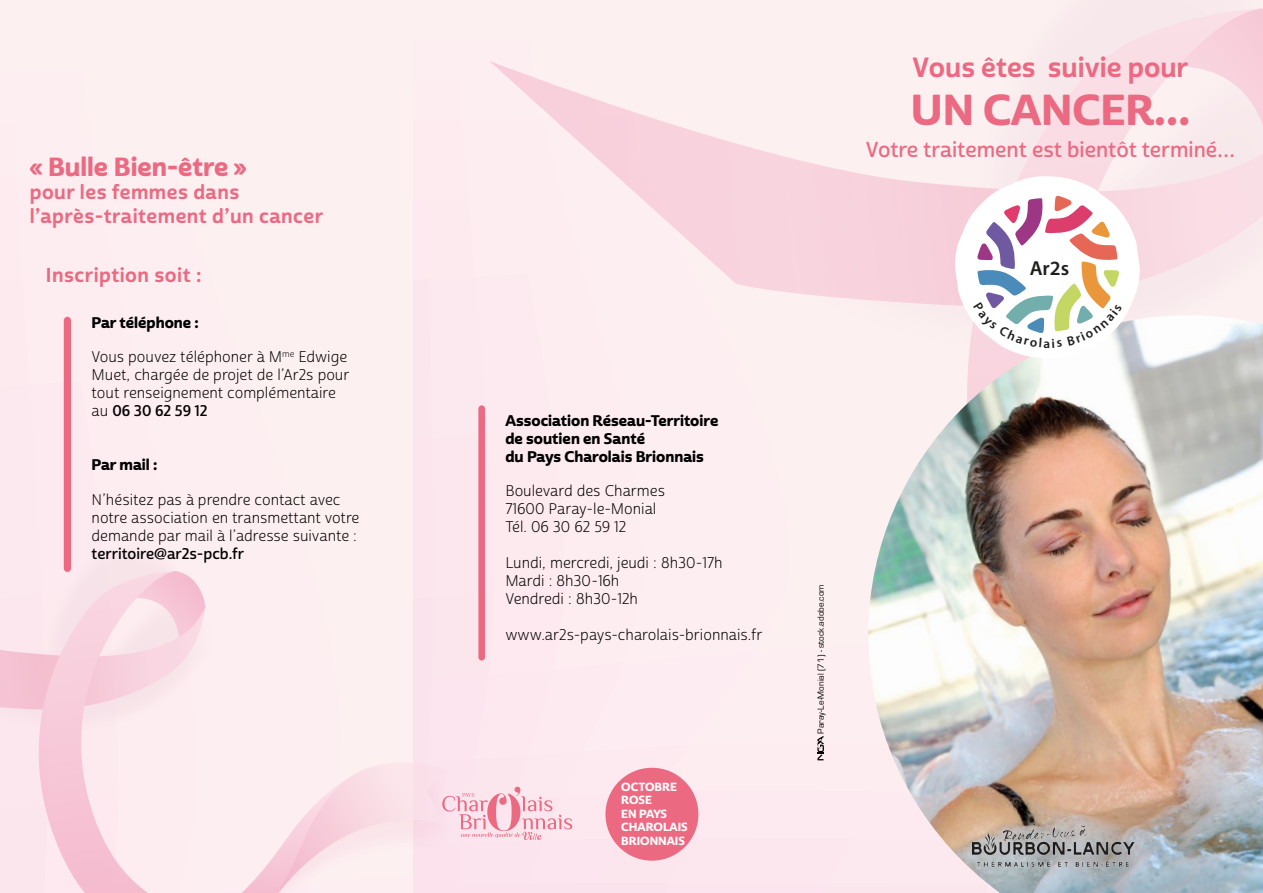
<style>
.page{position:relative;width:1263px;height:893px;background:#fff}
.page>*{position:absolute;margin:0;border:0;box-sizing:border-box;transform-origin:0 0}
.t1{font:42px "Cabrito Sans Nor Ex B";color:#eb6a82}
.t2{font:27px "Cabrito Sans Nor Bol";color:#eb6a82}
.t3{font:25.5px "Cabrito Sans Nor Ex B";color:#eb6a82}
.t4{font:21px "Cabrito Sans Nor Dem";color:#eb6a82}
.t5{font:600 20.25px "Myriad Pro";color:#1e1e1c}
.t6{font:19.5px/23.4px "Cabrito Sans Nor Bol";letter-spacing:.025em;color:#eb6a82}
.t7{font:15px/18px "Cabrito Sans Nor Boo";color:#000}
.t8{font:15px/18px "Cabrito Sans Nor Ex B";color:#000}
.t9{font:15px "Cabrito Sans Nor Dem";color:#000}
.t10{font:11.4px/13.5px "Cabrito Sans Nor Ex B";color:#fff}
.t11{font:9.15px "Eurostile";color:#000}
.s1{font-family:"Cabrito Sans Nor Boo"}
</style>
<div class="page">
<div style="left:412px;top:0;width:851px;height:893px;background:#fdeef1"></div>
<svg style="left:490px;top:61px;width:230px;height:208px"></svg>
<svg style="left:720px;top:139px;width:173px;height:163px"></svg>
<div style="left:893px;top:179px;width:61px;height:126px;background:#f6d0da"></div>
<div style="left:0;top:0;width:412px;height:893px;background:#fdf0f1"></div>
<svg style="left:0;top:541px;width:161px;height:173px"></svg>
<svg style="left:4px;top:571px;width:202px;height:322px"></svg>
<svg style="left:87px;top:762px;width:485px;height:131px"></svg>
<div style="left:605px;top:768px;width:93px;height:93px;background:#eb6a82;border-radius:50%"></div>
<div style="left:64px;top:317px;width:7px;height:255px;background:#eb6a82;border-radius:4px"></div>
<div style="left:478px;top:405px;width:7px;height:255px;background:#eb6a82;border-radius:3px"></div>
<svg style="left:817px;top:736px;width:7px;height:24px"></svg>
<img style="left:868px;top:359px;width:395px;height:534px">
<img style="left:960px;top:822px;width:185px;height:52px">
<svg style="left:954px;top:8px;width:309px;height:351px"></svg>
<h3 class="t3" style="left:30px;top:150px;width:218px">« Bulle Bien-être »</h3>
<h3 class="t6" style="left:30px;top:181px;width:295px">pour les femmes dans l’après-traitement d’un cancer</h3>
<h3 class="t6" style="left:46px;top:263px;width:157px">Inscription soit :</h3>
<p class="t8" style="left:92px;top:314px;width:109px">Par téléphone :</p>
<p class="t7" style="left:92px;top:349px;width:259px">Vous pouvez téléphoner à M<sup>me</sup> Edwige<br>Muet, chargée de projet de l’Ar2s pour tout renseignement complémentaire</p>
<p class="t9" style="left:92px;top:402px;width:117px"><span class="s1">au</span> 06 30 62 59 12</p>
<p class="t8" style="left:92px;top:456px;width:67px">Par mail :</p>
<p class="t7" style="left:92px;top:491px;width:269px">N’hésitez pas à prendre contact avec notre association en transmettant votre demande par mail à l’adresse suivante :</p>
<p class="t9" style="left:92px;top:544px;width:154px">territoire@ar2s-pcb.fr</p>
<p class="t8" style="left:505px;top:411px;width:214px">Association Réseau-Territoire de soutien en Santé<br>du Pays Charolais Brionnais</p>
<p class="t7" style="left:505px;top:482px;width:161px">Boulevard des Charmes<br>71600 Paray-le-Monial<br>Tél. 06 30 62 59 12</p>
<p class="t7" style="left:505px;top:554px;width:219px">Lundi, mercredi, jeudi : 8h30 - 17h<br>Mardi : 8h30 - 16h<br>Vendredi : 8h30 - 12h</p>
<p class="t7" style="left:505px;top:626px;width:259px">www.ar2s-pays-charolais-brionnais.fr</p>
<p class="t10" style="left:621px;top:780px;width:68px">OCTOBRE<br>ROSE<br>EN PAYS<br>CHAROLAIS<br>BRIONNAIS</p>
<h2 class="t2" style="left:912px;top:51px;width:277px">Vous êtes suivie pour</h2>
<h1 class="t1" style="left:911px;top:83px;width:281px">UN CANCER…</h1>
<h3 class="t4" style="left:866px;top:137px;width:371px">Votre traitement est bientôt terminé…</h3>
<h3 class="t5" style="left:1030px;top:256px;width:41px">Ar2s</h3>
<p class="t11" style="left:815px;top:734px;width:151px;rotate:-90deg">Paray-Le-Monial (71) - stock.adobe.com</p>
</div>
